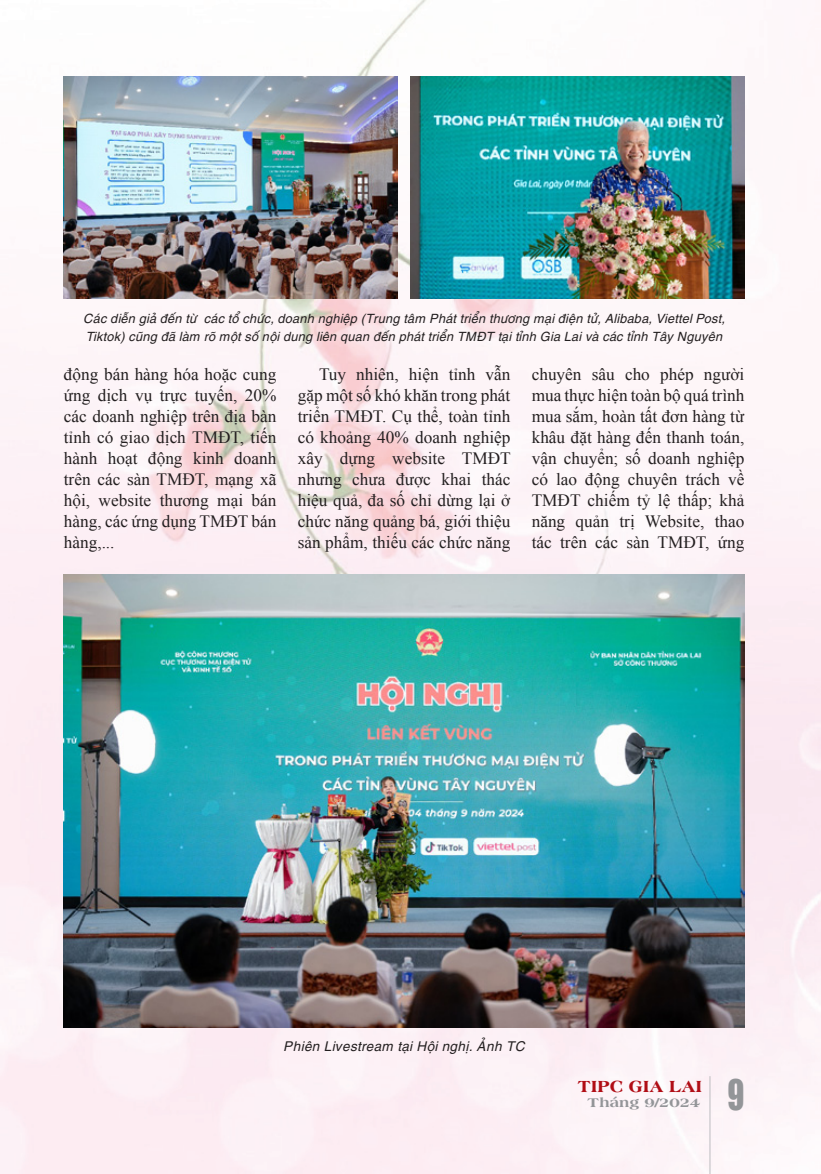
<style>
.page{position:relative;width:821px;height:1174px;background:#fff}
.page>*{position:absolute;margin:0;border:0;box-sizing:border-box;transform-origin:0 0}
.t1{font:39px "UTM Impact";color:#939598;scale:.8 1}
.Body_text{font:17.25px/21px "Times New Roman";color:#231f20;text-align:justify}
.t2{font:17.25px "UTM Americana EB";color:#b00d15}
.Chu_thich{font:italic 13.5px "UTM Helve";color:#231f20}
.t3{font:13.5px "UTM Americana EB";color:#939598;scale:1.15 1}
.Chu_thich-2{font:italic 12.75px/18px "UTM Helve";letter-spacing:-.01em;color:#231f20}
</style>
<div class="page">
<img style="left:0;top:0;width:821px;height:1174px">
<img style="left:64px;top:77px;width:333px;height:222px">
<img style="left:411px;top:77px;width:333px;height:222px">
<img style="left:64px;top:574px;width:680px;height:453px">
<hr style="left:709px;top:1076px;width:1px;height:98px;background:#bcbdc0">
<p class="Chu_thich-2" style="left:83px;top:308px;width:643px">Các diễn giả đến từ các tổ chức, doanh nghiệp (Trung tâm Phát triển thương mại điện tử, Alibaba, Viettel Post,<br>Tiktok) cũng đã làm rõ một số nội dung liên quan đến phát triển TMĐT tại tỉnh Gia Lai và các tỉnh Tây Nguyên</p>
<p class="Body_text" style="left:64px;top:363px;width:214px">động bán hàng hóa hoặc cung ứng dịch vụ trực tuyến, 20% các doanh nghiệp trên địa bàn tỉnh có giao dịch TMĐT, tiến hành hoạt động kinh doanh trên các sàn TMĐT, mạng xã hội, website thương mại bán hàng, các ứng dụng TMĐT bán hàng,...</p>
<p class="Body_text" style="left:298px;top:363px;width:214px;text-indent:21px">Tuy nhiên, hiện tỉnh vẫn gặp một số khó khăn trong phát triển TMĐT. Cụ thể, toàn tỉnh có khoảng 40% doanh nghiệp xây dựng website TMĐT nhưng chưa được khai thác hiệu quả, đa số chỉ dừng lại ở chức năng quảng bá, giới thiệu sản phẩm, thiếu các chức năng</p>
<p class="Body_text" style="left:531px;top:363px;width:214px">chuyên sâu cho phép người mua thực hiện toàn bộ quá trình mua sắm, hoàn tất đơn hàng từ khâu đặt hàng đến thanh toán, vận chuyển; số doanh nghiệp có lao động chuyên trách về TMĐT chiếm tỷ lệ thấp; khả năng quản trị Website, thao tác trên các sàn TMĐT, ứng</p>
<p class="Chu_thich" style="left:283px;top:1035px;width:243px">Phiên Livestream tại Hội nghị. Ảnh TC</p>
<p class="t2" style="left:577px;top:1073px;width:126px">TIPC GIA LAI</p>
<p class="t3" style="left:587px;top:1092px;width:100px">Tháng 9/2024</p>
<h1 class="t1" style="left:727px;top:1066px;width:23px">9</h1>
</div>
